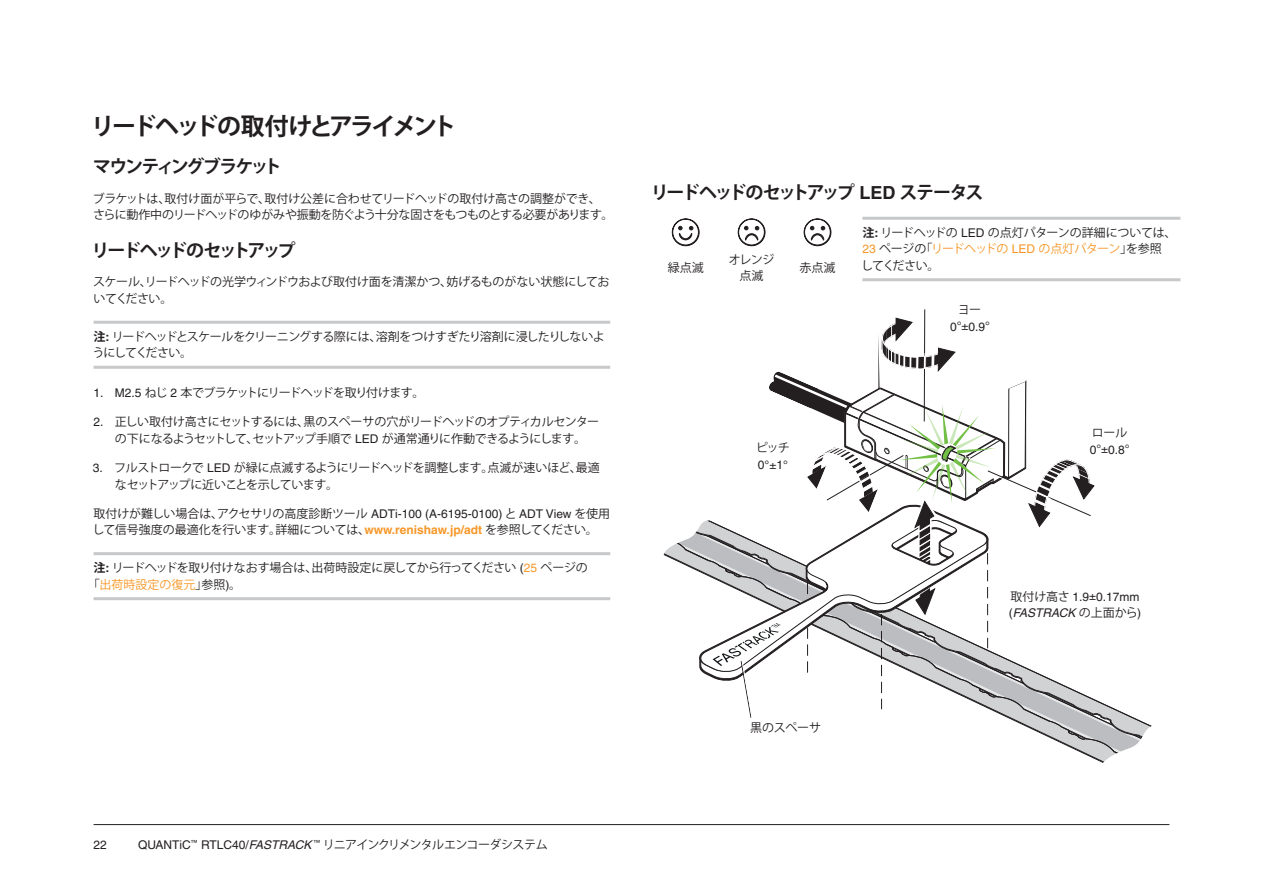
<style>
.page{position:relative;width:1263px;height:893px;background:#fff}
.page>*{position:absolute;margin:0;border:0;box-sizing:border-box;transform-origin:0 0}
.Heading_1__16pt_bold{font:700 24px "Koz Go Std";letter-spacing:-.125em;color:#231f20}
.Heading_4__12pt_bold{font:700 18px "Koz Go Std";letter-spacing:-.13em;color:#231f20}
._8pt_Body_Text{font:12px/16.5px "Koz Go Std";letter-spacing:-.04em;color:#231f20}
._8pt_Note{font:12px/16.5px "Koz Go Std";letter-spacing:-.035em;color:#231f20}
._8pt_Body_Text-2{font:12px/16.5px "Koz Go Std";letter-spacing:-.01em;color:#231f20}
.Centered{font:12px/16.5px "Helvetica LT Pro";color:#231f20}
._8pt_Note-2{font:12px/16.5px "Koz Go Std";letter-spacing:-.015em;color:#231f20}
._8pt_Body_Text-3{font:12px "Koz Go Std";letter-spacing:-.06em;color:#231f20}
._8pt_Body_Text-4{font:12px "Koz Go Std";letter-spacing:-.07em;color:#231f20}
.Figure_annotation_centred{font:12px/16.5px "Koz Go Std";color:#231f20;text-align:center}
.Left_Aligned{font:12px "Koz Go Std";letter-spacing:-.01em;color:#231f20}
.s1{font-weight:700}
.s2{font-family:"Helvetica LT Pro";font-weight:700}
.s3{font-family:"Helvetica LT Pro"}
.s4{font-family:"Helvetica LT Pro";font-weight:700;color:#f79727}
.s5{font-family:"Helvetica LT Pro";color:#f79727}
.s6{color:#f79727}
.s7{font-family:"Helvetica LT Pro";font-style:italic}
.s8{font-family:"Koz Go Std"}
.s9{font-style:italic}
</style>
<div class="page">
<hr style="left:94px;top:824px;width:1075px;height:1px;background:#231f20">
<svg style="left:672px;top:218px;width:28px;height:28px"></svg>
<svg style="left:738px;top:218px;width:28px;height:28px"></svg>
<svg style="left:803px;top:218px;width:28px;height:28px"></svg>
<hr style="left:94px;top:321px;width:516px;height:3px;background:#c7c8ca">
<hr style="left:94px;top:366px;width:516px;height:3px;background:#c7c8ca">
<hr style="left:94px;top:552px;width:516px;height:3px;background:#c7c8ca">
<hr style="left:94px;top:597px;width:516px;height:3px;background:#c7c8ca">
<svg style="left:1010px;top:699px;width:111px;height:56px"></svg>
<svg style="left:1100px;top:725px;width:52px;height:38px"></svg>
<svg style="left:663px;top:309px;width:431px;height:410px"></svg>
<hr style="left:862px;top:217px;width:318px;height:3px;background:#c7c8ca">
<hr style="left:862px;top:278px;width:318px;height:3px;background:#c7c8ca">
<p class="Heading_1__16pt_bold" style="left:91px;top:111px;width:367px">リードヘッドの取付けとアライメント</p>
<p class="Heading_4__12pt_bold" style="left:93px;top:155px;width:190px">マウンティングブラケット</p>
<p class="_8pt_Body_Text" style="left:93px;top:191px;width:522px">ブラケットは、取付け面が平らで、取付け公差に合わせてリードヘッドの取付け高さの調整ができ、さらに動作中のリードヘッドのゆがみや振動を防ぐよう十分な固さをもつものとする必要があります。</p>
<p class="Heading_4__12pt_bold" style="left:92px;top:239px;width:205px">リードヘッドのセットアップ</p>
<p class="_8pt_Body_Text" style="left:93px;top:274px;width:518px">スケール、リードヘッドの光学ウィンドウおよび取付け面を清潔かつ、妨げるものがない状態にしておいてください。</p>
<p class="_8pt_Note" style="left:92px;top:329px;width:514px"><span class="s1">注</span><span class="s2">:</span> リードヘッドとスケールをクリーニングする際には、溶剤をつけすぎたり溶剤に浸したりしないようにしてください。</p>
<p class="_8pt_Body_Text-4" style="left:94px;top:385px;width:333px"><span class="s3">1. M2.5</span> ねじ <span class="s3">2</span> 本でブラケットにリードヘッドを取り付けます。</p>
<p class="_8pt_Body_Text" style="left:115px;top:414px;width:486px;text-indent:-21px"><span class="s3">2.</span> 正しい取付け高さにセットするには、黒のスペーサの穴がリードヘッドのオプティカルセンターの下になるようセットして、セットアップ手順で <span class="s3">LED</span> が通常通りに作動できるようにします。</p>
<p class="_8pt_Body_Text" style="left:115px;top:460px;width:487px;text-indent:-22px"><span class="s3">3.</span> フルストロークで <span class="s3">LED</span> が緑に点滅するようにリードヘッドを調整します。点滅が速いほど、最適なセットアップに近いことを示しています。</p>
<p class="_8pt_Body_Text-2" style="left:92px;top:506px;width:519px">取付けが難しい場合は、アクセサリの高度診断ツール <span class="s3">ADTi-100 (A-6195-0100)</span> と <span class="s3">ADT View</span> を使用して信号強度の最適化を行います。詳細については、<span class="s4">www.renishaw.jp/adt</span> を参照してください。</p>
<p class="_8pt_Note-2" style="left:88px;top:560px;width:502px;text-indent:6px"><span class="s1">注</span><span class="s2">:</span> リードヘッドを取り付けなおす場合は、出荷時設定に戻してから行ってください <span class="s3">(</span><span class="s5">25</span> ページの「<span class="s6">出荷時設定の復元</span>」参照<span class="s3">)</span>。</p>
<p class="Centered" style="left:94px;top:837px;width:15px">22</p>
<p class="_8pt_Body_Text-3" style="left:138px;top:837px;width:411px"><span class="s3">QUANTiC</span><sup>™</sup> <span class="s3">RTLC40/</span><span class="s7">FASTRACK</span> <sup>™</sup> リニアインクリメンタルエンコーダシステム</p>
<p class="Heading_4__12pt_bold" style="left:651px;top:181px;width:334px">リードヘッドのセットアップ <span class="s3">LED</span> ステータス</p>
<p class="Figure_annotation_centred" style="left:668px;top:260px;width:37px">緑点滅</p>
<p class="Figure_annotation_centred" style="left:729px;top:252px;width:47px">オレンジ点滅</p>
<p class="Figure_annotation_centred" style="left:799px;top:260px;width:37px">赤点滅</p>
<p class="_8pt_Note" style="left:861px;top:225px;width:317px"><span class="s1">注</span><span class="s2">:</span> リードヘッドの <span class="s3">LED</span> の点灯パターンの詳細については、<br><span class="s5">23</span> ページの「<span class="s6">リードヘッドの</span> <span class="s5">LED</span> <span class="s6">の点灯パターン</span>」を参照<br>してください。</p>
<p class="Centered" style="left:950px;top:302px;width:41px;text-align:center"><span class="s8">ヨー<br></span>0°±0.9°</p>
<p class="Centered" style="left:756px;top:440px;width:35px"><span class="s8">ピッチ<br></span>0°±1°</p>
<p class="Centered" style="left:1090px;top:425px;width:41px"><span class="s8">ロール<br></span>0°±0.8°</p>
<p class="Left_Aligned" style="left:750px;top:720px;width:73px">黒のスペーサ</p>
<p class="Centered" style="left:1009px;top:588px;width:134px"><span class="s8">取付け高さ</span> 1.9±0.17mm (<span class="s9">FASTRACK</span> <span class="s8">の上面から</span>)</p>
</div>
